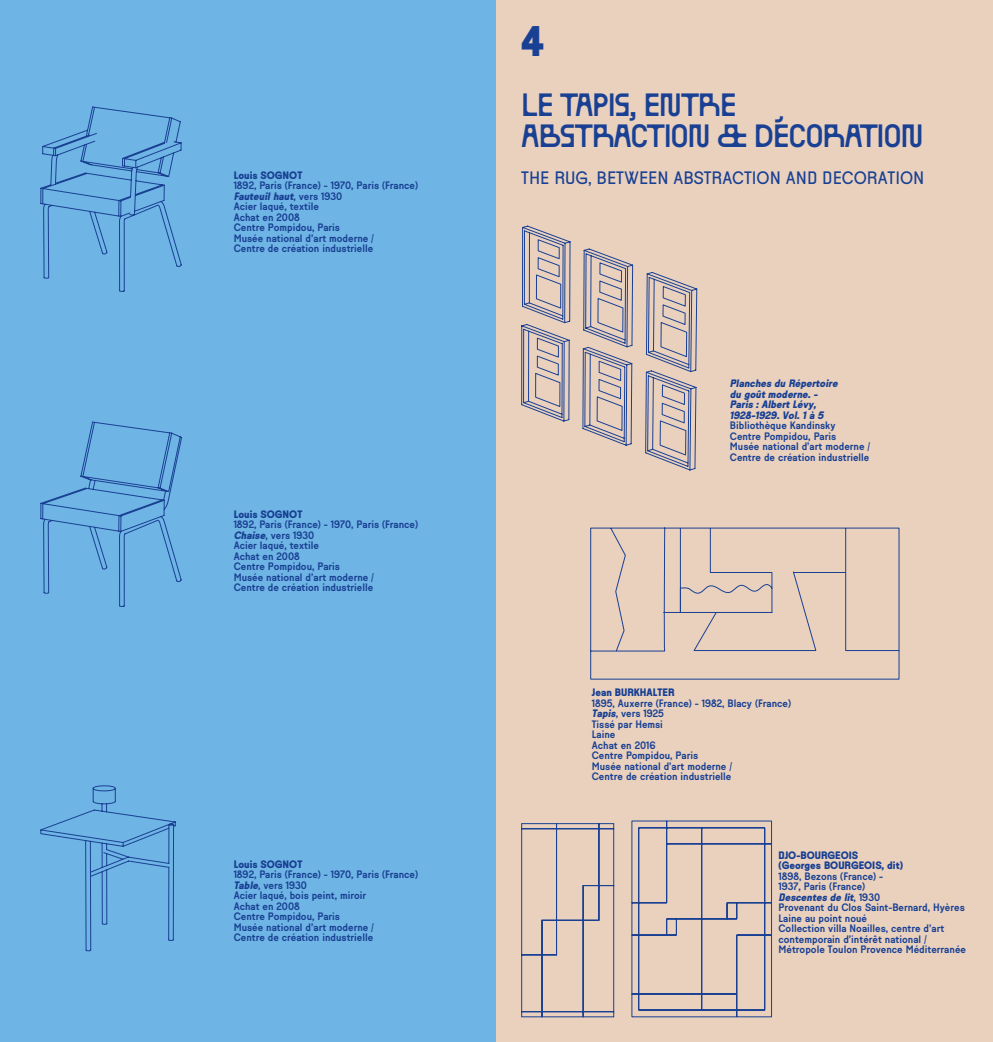
<style>
.page{position:relative;width:993px;height:1042px;background:#fff}
.page>*{position:absolute;margin:0;border:0;box-sizing:border-box;transform-origin:0 0}
.t1{font:700 41.65px "Castello";color:#194093}
.t2{font:500 26.25px/31.5px "Ball Pill";letter-spacing:-.05em;color:#194093}
.t3{font:17.5px "Castello";color:#194093}
.t4{font:500 10.5px/10.5px "Castello";color:#194093}
.t5{font:700 10.5px/10.5px "Castello";color:#194093}
.t6{font:italic 700 10.5px/10.5px "Castello";color:#194093}
.s1{font-weight:700;font-style:italic}
</style>
<div class="page">
<div style="left:0;top:0;width:496px;height:1042px;background:#6eb4e4"></div>
<svg style="left:40px;top:106px;width:142px;height:186px"></svg>
<svg style="left:40px;top:421px;width:142px;height:186px"></svg>
<svg style="left:40px;top:785px;width:136px;height:166px"></svg>
<div style="left:496px;top:0;width:496px;height:1042px;background:#e9d1be"></div>
<svg style="left:521px;top:225px;width:176px;height:246px"></svg>
<svg style="left:631px;top:820px;width:141px;height:197px"></svg>
<svg style="left:521px;top:823px;width:93px;height:194px"></svg>
<svg style="left:590px;top:527px;width:309px;height:153px"></svg>
<p class="t5" style="left:233px;top:170px;width:70px">Louis SOGNOT</p>
<p class="t4" style="left:233px;top:181px;width:186px">1892, Paris (France) - 1970, Paris (France)<br><span class="s1">Fauteuil haut</span>, v e r s 1 9 3 0<br>Acier laqué, textile<br>Achat en 2008<br>Centre Pompidou, Paris<br>Musée national d’art moderne /<br>Centre de création industrielle</p>
<p class="t5" style="left:233px;top:509px;width:70px">Louis SOGNOT</p>
<p class="t4" style="left:233px;top:519px;width:186px">1892, Paris (France) - 1970, Paris (France)<br><span class="s1">Chaise</span>, vers 1930<br>Acier laqué, textile<br>Achat en 2008<br>Centre Pompidou, Paris<br>Musée national d’art moderne /<br>Centre de création industrielle</p>
<p class="t5" style="left:233px;top:859px;width:70px">Louis SOGNOT</p>
<p class="t4" style="left:233px;top:869px;width:186px">1892, Paris (France) - 1970, Paris (France)<br><span class="s1">Table</span>, vers 1930<br>Acier laqué, bois peint, miroir<br>Achat en 2008<br>Centre Pompidou, Paris<br>Musée national d’art moderne /<br>Centre de création industrielle</p>
<h1 class="t1" style="left:521px;top:18px;width:25px">4</h1>
<h2 class="t2" style="left:521px;top:88px;width:404px">LE TAPIS, ENTRE<br>ABSTRACTION &amp; DÉCORATION</h2>
<h3 class="t3" style="left:521px;top:168px;width:404px">THE RUG, BETWEEN ABSTRACTION AND DECORATION</h3>
<p class="t6" style="left:729px;top:378px;width:111px">Planches du Répertoire du goût moderne. -<br>Paris : Albert Lévy,<br>1928-1929. Vol. 1 à 5</p>
<p class="t4" style="left:729px;top:420px;width:142px">Bibliothèque Kandinsky<br>Centre Pompidou, Paris<br>Musée national d’art moderne /<br>Centre de création industrielle</p>
<p class="t5" style="left:591px;top:687px;width:84px">Jean BURKHALTER</p>
<p class="t4" style="left:591px;top:698px;width:201px">1895, Auxerre (France) - 1982, Blacy (France)<br><span class="s1">Tapis</span>, vers 1925<br>Tissé par Hemsi<br>Laine<br>Achat en 2016<br>Centre Pompidou, Paris<br>Musée national d’art moderne /<br>Centre de création industrielle</p>
<p class="t5" style="left:778px;top:850px;width:126px">DJO-BOURGEOIS (Georges BOURGEOIS, dit)</p>
<p class="t4" style="left:778px;top:871px;width:189px">1898, Bezons (France) -<br>1937, Paris (France)<br><span class="s1">Descentes de lit</span>, 1 9 3 0<br>Provenant du Clos Saint-Bernard, Hyères<br>Laine au point noué<br>Collection villa Noailles, centre d’art contemporain d’intérêt national /<br>Métropole Toulon Provence Méditerranée</p>
</div>
